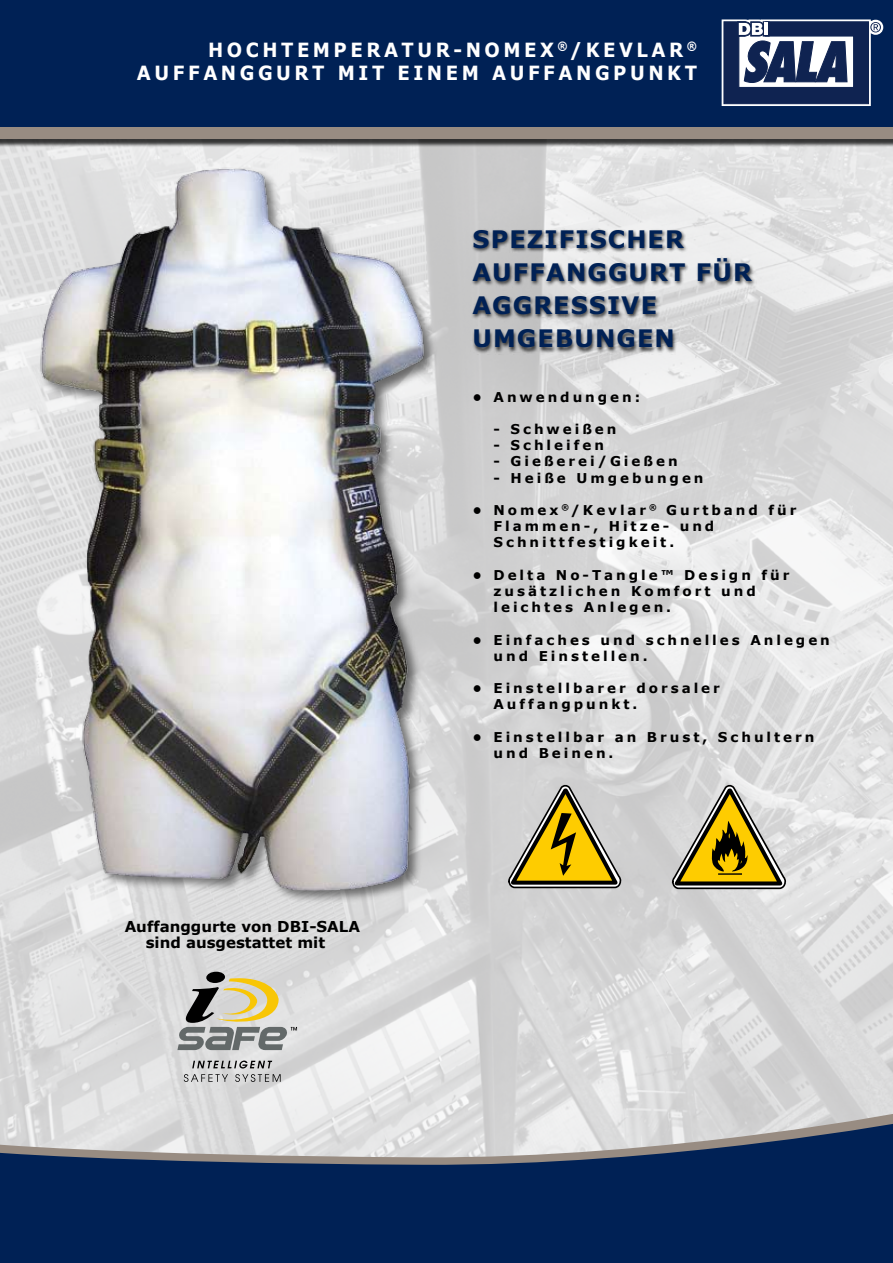
<style>
.page{position:relative;width:893px;height:1263px;background:#fff}
.page>*{position:absolute;margin:0;border:0;box-sizing:border-box;transform-origin:0 0}
.t1{font:700 24px/33px "Verdana";letter-spacing:.045em;color:#002155}
.t2{font:700 19.5px/23.4px "Verdana";letter-spacing:.195em;color:#fff;text-align:right;scale:.93 1}
.t3{font:700 15px/16.2px "Verdana";color:#000}
.t4{font:700 13.5px/16.2px "Verdana";letter-spacing:.22em;color:#000}
</style>
<div class="page">
<img style="left:0;top:148px;width:893px;height:962px">
<svg style="left:0;top:1110px;width:893px;height:10px;background:#ddd"></svg>
<svg style="left:0;top:1120px;width:893px;height:143px;background:#334b72"></svg>
<div style="left:0;top:0;width:893px;height:148px;background:#000;opacity:.77"></div>
<div style="left:0;top:0;width:893px;height:139px;background:#988c82"></div>
<div style="left:0;top:0;width:893px;height:127px;background:#002155"></div>
<svg style="left:721px;top:19px;width:162px;height:87px"></svg>
<svg style="left:192px;top:1060px;width:80px;height:8px"></svg>
<svg style="left:184px;top:1074px;width:44px;height:8px"></svg>
<svg style="left:235px;top:1074px;width:46px;height:8px"></svg>
<svg style="left:177px;top:972px;width:120px;height:78px;background:#b6b2a1"></svg>
<img style="left:22px;top:159px;width:421px;height:745px">
<svg style="left:508px;top:785px;width:113px;height:103px;background:#b8a869"></svg>
<svg style="left:672px;top:785px;width:114px;height:104px;background:#b5a76e"></svg>
<hr style="left:718px;top:873px;width:24px;height:2px;background:#000">
<div style="left:471px;top:228px;width:286px;height:126px;background:#000;opacity:.77"></div>
<h2 class="t2" style="left:137px;top:37px;width:604px">HOCHTEMPERATUR-NOMEX <sup>®</sup>/KEVLAR <sup>®<br></sup>AUFFANGGURT MIT EINEM AUFFANGPUNKT</h2>
<h1 class="t1" style="left:472px;top:222px;width:281px">SPEZIFISCHER<br>AUFFANGGURT FÜR<br>AGGRESSIVE<br>UMGEBUNGEN</h1>
<p class="t3" style="left:146px;top:918px;width:216px;text-indent:-21px">Auffanggurte von DBI-SALA sind ausgestattet mit</p>
<p class="t4" style="left:472px;top:388px;width:169px">• Anwendungen:</p>
<p class="t4" style="left:494px;top:420px;width:124px">- Schweißen</p>
<p class="t4" style="left:494px;top:437px;width:112px">- Schleifen</p>
<p class="t4" style="left:494px;top:453px;width:186px">- Gießerei/Gießen</p>
<p class="t4" style="left:494px;top:469px;width:211px">- Heiße Umgebungen</p>
<p class="t4" style="left:494px;top:501px;width:304px;text-indent:-21px">• Nomex <sup>®</sup>/Kevlar <sup>®</sup> Gurtband für<br>Flammen-, Hitze- und<br>Schnittfestigkeit.</p>
<p class="t4" style="left:494px;top:566px;width:297px;text-indent:-21px">• Delta No-Tangle™ Design für zusätzlichen Komfort und leichtes Anlegen.</p>
<p class="t4" style="left:494px;top:631px;width:338px;text-indent:-21px">• Einfaches und schnelles Anlegen und Einstellen.</p>
<p class="t4" style="left:494px;top:680px;width:228px;text-indent:-21px">• Einstellbarer dorsaler<br>Auffangpunkt.</p>
<p class="t4" style="left:494px;top:728px;width:322px;text-indent:-21px">• Einstellbar an Brust, Schultern und Beinen.</p>
</div>
